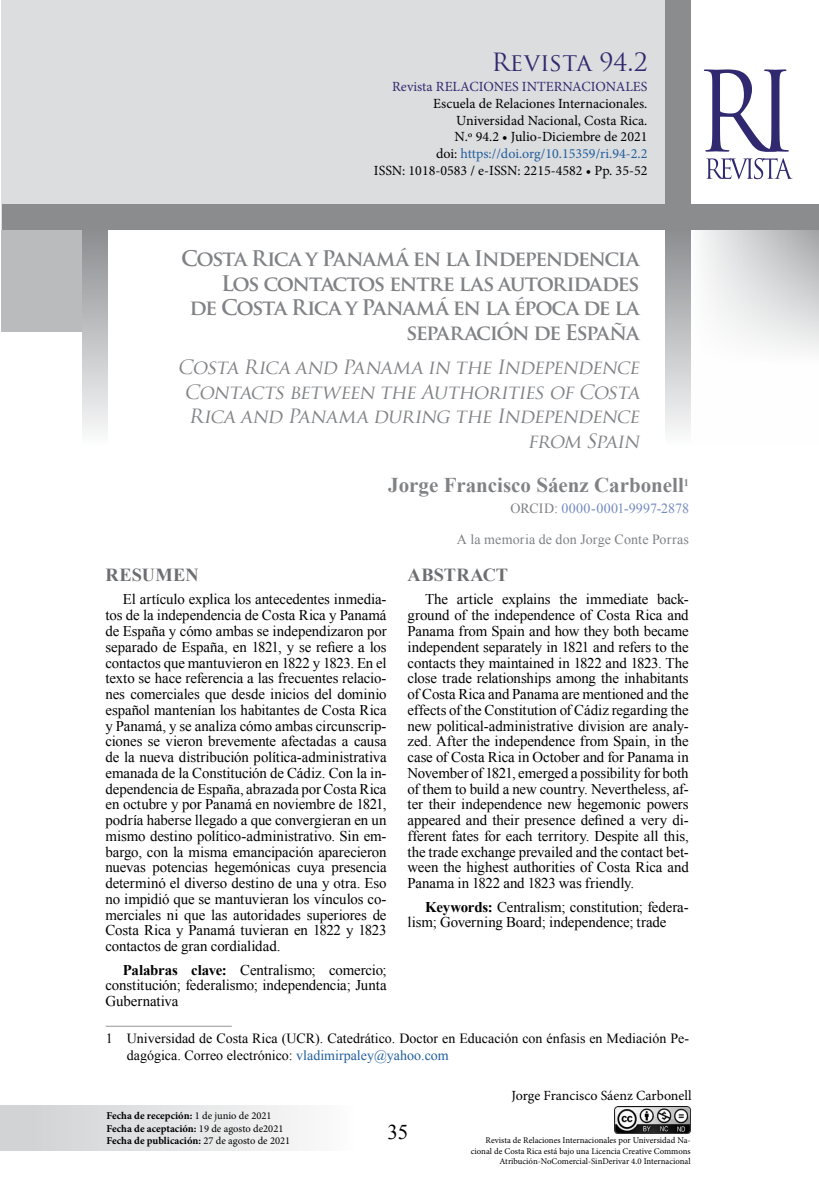
<style>
.page{position:relative;width:819px;height:1197px;background:#fff}
.page>*{position:absolute;margin:0;border:0;box-sizing:border-box;transform-origin:0 0}
.t1{font:24.5px "Trajan Pro";color:#302970}
.t2{font:700 21px/24.5px "Trajan Pro";letter-spacing:-.065em;color:#808285;text-align:right}
.t3{font:700 21px "Times New Roman";color:#808285}
.t4{font:21px "Times New Roman";color:#000}
.t5{font:italic 19.25px/24.5px "Trajan Pro";letter-spacing:.01em;color:#808285;text-align:right}
.t6{font:700 18.38px "Times New Roman";letter-spacing:.015em;color:#6d6e71}
.t7{font:14.88px/15.8px "Times New Roman";letter-spacing:-.01em;color:#000;text-align:justify}
.t8{font:14px/16.8px "Minion Pro";color:#000;text-align:right}
.t9{font:14px/16.8px "Times New Roman";color:#000}
.t10{font:14px "Minion Pro";color:#302970}
.t11{font:14px "Times New Roman";letter-spacing:.01em;color:#808285}
.t12{font:14px "Times New Roman";letter-spacing:.01em;color:#748cbd}
.t13{font:700 10.5px/12.6px "Minion Pro";color:#000}
.t14{font:8.75px/10.5px "Minion Pro";color:#000;text-align:right}
.s1{color:#215e9e}
.s2{color:#808285}
.s3{font-weight:700}
.s4{font-weight:400}
</style>
<div class="page">
<svg style="left:700px;top:230px;width:119px;height:122px"></svg>
<div style="left:1px;top:217px;width:89px;height:115px;background:#b9bbbd"></div>
<div style="left:1px;top:0;width:666px;height:230px;background:#dcddde"></div>
<div style="left:665px;top:227px;width:25px;height:219px;background:linear-gradient(to bottom,#898b8e,#fbfcfc)"></div>
<div style="left:665px;top:0;width:25px;height:215px;background:#8a8c8e"></div>
<div style="left:2px;top:205px;width:817px;height:25px;background:#8a8c8e"></div>
<div style="left:83px;top:227px;width:25px;height:219px;background:linear-gradient(to bottom,#898b8e,#fbfcfc)"></div>
<div style="left:0;top:1105px;width:357px;height:46px;background:linear-gradient(to right,#ced0d1,#fcfcfc)"></div>
<svg style="left:704px;top:69px;width:85px;height:83px"></svg>
<svg style="left:706px;top:158px;width:87px;height:21px"></svg>
<img style="left:614px;top:1106px;width:77px;height:27px">
<hr style="left:106px;top:1026px;width:126px;height:1px;background:#939598">
<h1 class="t1" style="left:491px;top:46px;width:158px">Revista 94.2</h1>
<p class="t10" style="left:392px;top:77px;width:257px">Revista RELACIONES INTERNACIONALES</p>
<p class="t8" style="left:374px;top:95px;width:275px">Escuela de Relaciones Internacionales.<br>Universidad Nacional, Costa Rica.<br>N.º 94.2 • Julio-Diciembre de 2021<br>doi: <span class="s1">https://doi.org/10.15359/ri.94-2.2<br></span>ISSN: 1018-0583 / e-ISSN: 2215-4582 • Pp. 35-52</p>
<h2 class="t2" style="left:181px;top:247px;width:460px">Costa Rica y Panamá en la Independencia Los contactos entre las autoridades<br>de Costa Rica y Panamá en la época de la separación de España</h2>
<p class="t5" style="left:178px;top:355px;width:467px">Costa Rica and Panama in the Independence Contacts between the Authorities of Costa Rica and Panama during the Independence from Spain</p>
<h2 class="t3" style="left:388px;top:470px;width:302px">Jorge Francisco Sáenz Carbonell<sup>1</sup></h2>
<p class="t12" style="left:510px;top:499px;width:180px"><span class="s2">ORCID:</span> 0000-0001-9997-2878</p>
<p class="t11" style="left:457px;top:530px;width:234px">A la memoria de don Jorge Conte Porras</p>
<p class="t6" style="left:105px;top:562px;width:95px">RESUMEN</p>
<p class="t7" style="left:105px;top:591px;width:283px;text-indent:17px">El artículo explica los antecedentes inmedia&shy;tos de la independencia de Costa Rica y Panamá de España y cómo ambas se independizaron por separado de España, en 1821, y se refiere a los contactos que mantuvieron en 1822 y 1823. En el texto se hace referencia a las frecuentes relacio&shy;nes comerciales que desde inicios del dominio español mantenían los habitantes de Costa Rica y Panamá, y se analiza cómo ambas circunscrip&shy;ciones se vieron brevemente afectadas a causa de la nueva distribución política-administrativa emanada de la Constitución de Cádiz. Con la in&shy;dependencia de España, abrazada por Costa Rica en octubre y por Panamá en noviembre de 1821, podría haberse llegado a que convergieran en un mismo destino político-administrativo. Sin em&shy;bargo, con la misma emancipación aparecieron nuevas potencias hegemónicas cuya presencia determinó el diverso destino de una y otra. Eso no impidió que se mantuvieran los vínculos co&shy;merciales ni que las autoridades superiores de Costa Rica y Panamá tuvieran en 1822 y 1823 contactos de gran cordialidad.</p>
<p class="t7" style="left:105px;top:961px;width:283px;text-indent:17px"><span class="s3">Palabras clave:</span> Centralismo; comercio; constitución; federalismo; independencia; Junta Gubernativa</p>
<p class="t6" style="left:408px;top:562px;width:102px">ABSTRACT</p>
<p class="t7" style="left:408px;top:591px;width:283px;text-indent:17px">The article explains the immediate back&shy;ground of the independence of Costa Rica and Panama from Spain and how they both became independent separately in 1821 and refers to the contacts they maintained in 1822 and 1823. The close trade relationships among the inhabitants of Costa Rica and Panama are mentioned and the effects of the Constitution of Cádiz regarding the new political-administrative division are analy&shy;zed. After the independence from Spain, in the case of Costa Rica in October and for Panama in November of 1821, emerged a possibility for both of them to build a new country. Nevertheless, af&shy;ter their independence new hegemonic powers appeared and their presence defined a very di&shy;fferent fates for each territory. Despite all this, the trade exchange prevailed and the contact bet&shy;ween the highest authorities of Costa Rica and Panama in 1822 and 1823 was friendly.</p>
<p class="t7" style="left:408px;top:898px;width:283px;text-indent:17px"><span class="s3">Keywords:</span> Centralism; constitution; federa&shy;lism; Governing Board; independence; trade</p>
<p class="t9" style="left:127px;top:1030px;width:564px;text-indent:-21px">1 Universidad de Costa Rica (UCR). Catedrático. Doctor en Educación con énfasis en Mediación Pe&shy;dagógica. Correo electrónico: <span class="s1">vladimirpaley@yahoo.com</span></p>
<p class="t13" style="left:106px;top:1109px;width:185px">Fecha de recepción: <span class="s4">1 de junio de 2021<br></span>Fecha de aceptación: <span class="s4">19 de agosto de2021<br></span>Fecha de publicación: <span class="s4">27 de agosto de 2021</span></p>
<h2 class="t4" style="left:387px;top:1118px;width:22px">35</h2>
<p class="t8" style="left:512px;top:1087px;width:182px">Jorge Francisco Sáenz Carbonell</p>
<p class="t14" style="left:471px;top:1135px;width:221px">Revista de Relaciones Internacionales por Universidad Na&shy;cional de Costa Rica está bajo una Licencia Creative Commons<br>Atribución-NoComercial-SinDerivar 4.0 Internacional</p>
</div>
